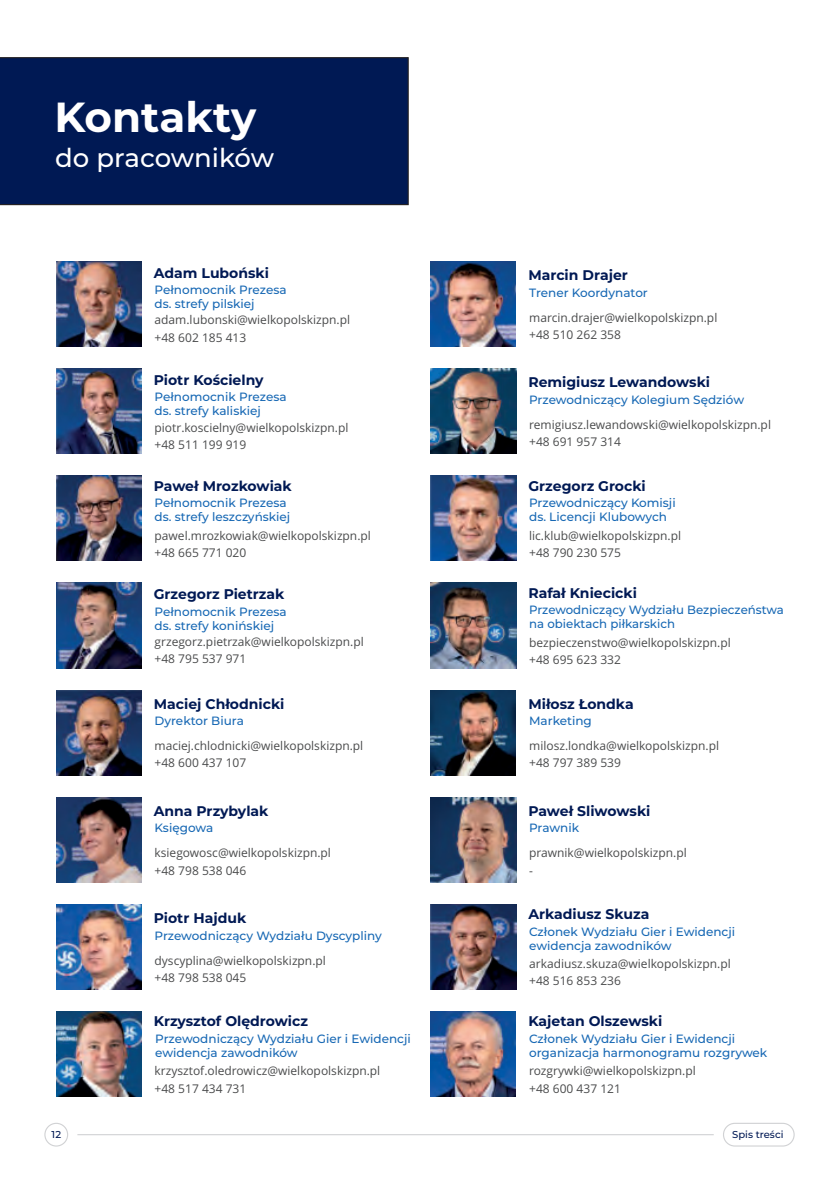
<style>
.page{position:relative;width:840px;height:1191px;background:#fff}
.page>*{position:absolute;margin:0;border:0;box-sizing:border-box;transform-origin:0 0}
.t1{font:700 42px "Montserrat";color:#fff}
.t2{font:500 26px "Montserrat";color:#fff}
.t3{font:700 14px "Montserrat";color:#001954}
.t4{font:12px/17.2px "Open Sans";color:#4b4c4d}
.t5{font:500 12px/14px "Montserrat";color:#1768b4}
.t6{font:500 10px "Montserrat";color:#001954}
</style>
<div class="page">
<div style="left:44px;top:1122px;width:24px;height:24px;border:1px solid #d1d2d4;border-radius:50%"></div>
<div style="left:722px;top:1122px;width:72px;height:24px;border:1px solid #d1d2d4;border-radius:11px"></div>
<hr style="left:77px;top:1134px;width:636px;height:1px;background:#d1d2d4">
<div style="left:0;top:57px;width:408px;height:148px;background:#001954"></div>
<img style="left:56px;top:690px;width:85px;height:85px">
<img style="left:56px;top:904px;width:85px;height:85px">
<img style="left:56px;top:583px;width:85px;height:85px">
<img style="left:56px;top:476px;width:85px;height:85px">
<img style="left:56px;top:369px;width:85px;height:85px">
<img style="left:430px;top:1011px;width:85px;height:85px">
<img style="left:56px;top:261px;width:85px;height:85px">
<img style="left:430px;top:904px;width:85px;height:85px">
<img style="left:56px;top:1011px;width:85px;height:85px">
<img style="left:56px;top:797px;width:85px;height:85px">
<img style="left:430px;top:690px;width:85px;height:85px">
<img style="left:430px;top:261px;width:85px;height:85px">
<img style="left:430px;top:476px;width:85px;height:85px">
<img style="left:430px;top:583px;width:85px;height:85px">
<img style="left:430px;top:797px;width:85px;height:85px">
<img style="left:430px;top:369px;width:85px;height:85px">
<h1 class="t1" style="left:54px;top:91px;width:203px">Kontakty</h1>
<h2 class="t2" style="left:55px;top:142px;width:220px">do pracowników</h2>
<p class="t3" style="left:154px;top:264px;width:117px">Adam Luboński</p>
<p class="t5" style="left:154px;top:283px;width:133px">Pełnomocnik Prezesa ds. strefy pilskiej</p>
<p class="t4" style="left:154px;top:313px;width:197px">adam.lubonski@wielkopolskizpn.pl +48 602 185 413</p>
<p class="t3" style="left:154px;top:371px;width:111px">Piotr Kościelny</p>
<p class="t5" style="left:154px;top:390px;width:133px">Pełnomocnik Prezesa ds. strefy kaliskiej</p>
<p class="t4" style="left:154px;top:420px;width:195px">piotr.koscielny@wielkopolskizpn.pl +48 511 199 919</p>
<p class="t3" style="left:154px;top:477px;width:139px">Paweł Mrozkowiak</p>
<p class="t5" style="left:154px;top:496px;width:137px">Pełnomocnik Prezesa ds. strefy leszczyńskiej</p>
<p class="t4" style="left:154px;top:528px;width:218px">pawel.mrozkowiak@wielkopolskizpn.pl +48 665 771 020</p>
<p class="t3" style="left:154px;top:585px;width:132px">Grzegorz Pietrzak</p>
<p class="t5" style="left:154px;top:604px;width:133px">Pełnomocnik Prezesa ds. strefy konińskiej</p>
<p class="t4" style="left:154px;top:634px;width:211px">grzegorz.pietrzak@wielkopolskizpn.pl +48 795 537 971</p>
<p class="t3" style="left:154px;top:695px;width:132px">Maciej Chłodnicki</p>
<p class="t5" style="left:154px;top:714px;width:91px">Dyrektor Biura</p>
<p class="t4" style="left:154px;top:738px;width:210px">maciej.chlodnicki@wielkopolskizpn.pl +48 600 437 107</p>
<p class="t3" style="left:154px;top:802px;width:116px">Anna Przybylak</p>
<p class="t5" style="left:154px;top:821px;width:60px">Księgowa</p>
<p class="t4" style="left:154px;top:863px;width:93px">+48 798 538 046</p>
<p class="t4" style="left:154px;top:845px;width:178px">ksiegowosc@wielkopolskizpn.pl</p>
<p class="t3" style="left:154px;top:909px;width:94px">Piotr Hajduk</p>
<p class="t4" style="left:154px;top:952px;width:173px">dyscyplina@wielkopolskizpn.pl +48 798 538 045</p>
<p class="t5" style="left:154px;top:928px;width:228px">Przewodniczący Wydziału Dyscypliny</p>
<p class="t3" style="left:154px;top:1012px;width:156px">Krzysztof Olędrowicz</p>
<p class="t5" style="left:155px;top:1031px;width:257px">Przewodniczący Wydziału Gier i Ewidencji ewidencja zawodników</p>
<p class="t4" style="left:154px;top:1063px;width:227px">krzysztof.oledrowicz@wielkopolskizpn.pl +48 517 434 731</p>
<p class="t3" style="left:528px;top:266px;width:101px">Marcin Drajer</p>
<p class="t5" style="left:529px;top:285px;width:120px">Trener Koordynator</p>
<p class="t4" style="left:529px;top:310px;width:190px">marcin.drajer@wielkopolskizpn.pl +48 510 262 358</p>
<p class="t3" style="left:528px;top:374px;width:183px">Remigiusz Lewandowski</p>
<p class="t5" style="left:529px;top:392px;width:216px">Przewodniczący Kolegium Sędziów</p>
<p class="t4" style="left:529px;top:417px;width:243px">remigiusz.lewandowski@wielkopolskizpn.pl +48 691 957 314</p>
<p class="t3" style="left:528px;top:477px;width:119px">Grzegorz Grocki</p>
<p class="t5" style="left:529px;top:496px;width:148px">Przewodniczący Komisji ds. Licencji Klubowych</p>
<p class="t4" style="left:529px;top:528px;width:153px">lic.klub@wielkopolskizpn.pl +48 790 230 575</p>
<p class="t3" style="left:528px;top:584px;width:110px">Rafał Kniecicki</p>
<p class="t5" style="left:529px;top:603px;width:256px">Przewodniczący Wydziału Bezpieczeństwa na obiektach piłkarskich</p>
<p class="t4" style="left:529px;top:635px;width:203px">bezpieczenstwo@wielkopolskizpn.pl +48 695 623 332</p>
<p class="t3" style="left:528px;top:695px;width:107px">Miłosz Łondka</p>
<p class="t5" style="left:529px;top:714px;width:64px">Marketing</p>
<p class="t4" style="left:529px;top:738px;width:191px">milosz.londka@wielkopolskizpn.pl +48 797 389 539</p>
<p class="t3" style="left:528px;top:802px;width:123px">Paweł Sliwowski</p>
<p class="t5" style="left:529px;top:821px;width:52px">Prawnik</p>
<p class="t4" style="left:529px;top:845px;width:159px">prawnik@wielkopolskizpn.pl -</p>
<p class="t3" style="left:528px;top:905px;width:122px">Arkadiusz Skuza</p>
<p class="t5" style="left:529px;top:924px;width:207px">Członek Wydziału Gier i Ewidencji ewidencja zawodników</p>
<p class="t4" style="left:529px;top:956px;width:203px">arkadiusz.skuza@wielkopolskizpn.pl +48 516 853 236</p>
<p class="t3" style="left:528px;top:1012px;width:135px">Kajetan Olszewski</p>
<p class="t5" style="left:529px;top:1031px;width:239px">Członek Wydziału Gier i Ewidencji organizacja harmonogramu rozgrywek</p>
<p class="t4" style="left:529px;top:1063px;width:168px">rozgrywki@wielkopolskizpn.pl +48 600 437 121</p>
<p class="t6" style="left:52px;top:1128px;width:11px">12</p>
<p class="t6" style="left:731px;top:1128px;width:53px">Spis treści</p>
</div>
